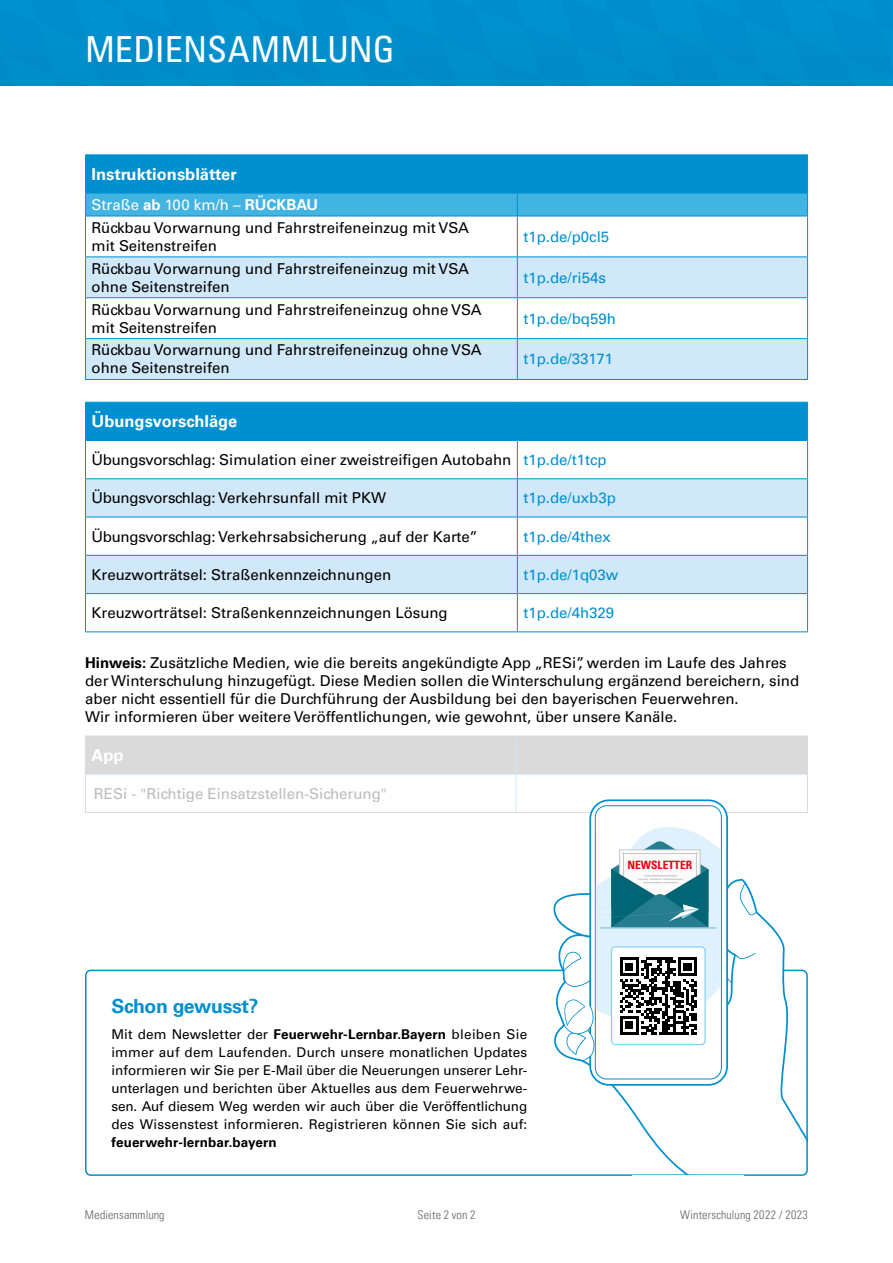
<style>
.page{position:relative;width:893px;height:1263px;background:#fff}
.page>*{position:absolute;margin:0;border:0;box-sizing:border-box;transform-origin:0 0}
.t1{font:condensed 36px "Univers LT Pro";color:#fff}
.t2{font:700 19.5px "Univers LT Pro 65";letter-spacing:-.02em;color:#008fcf}
.t3{font:700 16.5px "Univers LT Pro 65";color:#fff}
.t4{font:15px/18px "Univers LT Pro 55 Roman";color:#000}
.t5{font:15px "Univers LT Pro 55 Roman";color:#008fcf}
.t6{font:15px "Univers LT Pro 55 Roman";color:#bcbcbc}
.t7{font:13.5px/18px "Univers LT Pro 55 Roman";letter-spacing:.005em;color:#000;text-align:justify}
.t8{font:700 13.5px "Univers LT Pro 65";letter-spacing:.005em;color:#000}
.t9{font:300 condensed 12px "Univers LT Pro";letter-spacing:.015em;color:#646363}
.t10{font:700 condensed 11.55px "Univers LT Pro";color:#e30613}
.s1{color:#fff}
.s2{font-family:"Univers LT Pro 65";font-weight:700;color:#fff}
.s3{color:#008fcf}
.s4{font-family:"Univers LT Pro 65";font-weight:700}
</style>
<div class="page">
<div style="left:0;top:0;width:893px;height:85px;background:#008ecb"></div>
<div style="left:86px;top:403px;width:721px;height:37px;background:#008fcf"></div>
<svg style="left:86px;top:441px;width:721px;height:190px"></svg>
<svg style="left:86px;top:479px;width:721px;height:114px;fill:#d1e8f8"></svg>
<hr style="left:85px;top:402px;width:432px;height:1px;background:#008fcf">
<hr style="left:85px;top:403px;width:1px;height:37px;background:#008fcf">
<hr style="left:517px;top:402px;width:291px;height:1px;background:#008fcf">
<hr style="left:517px;top:403px;width:1px;height:37px;background:#008fcf">
<hr style="left:807px;top:403px;width:1px;height:37px;background:#008fcf">
<hr style="left:85px;top:440px;width:432px;height:1px;background:#008fcf">
<hr style="left:85px;top:441px;width:1px;height:37px;background:#008fcf">
<hr style="left:517px;top:440px;width:291px;height:1px;background:#008fcf">
<hr style="left:517px;top:441px;width:1px;height:37px;background:#008fcf">
<hr style="left:807px;top:441px;width:1px;height:37px;background:#008fcf">
<hr style="left:85px;top:478px;width:432px;height:1px;background:#008fcf">
<hr style="left:85px;top:479px;width:1px;height:38px;background:#008fcf">
<hr style="left:517px;top:478px;width:291px;height:1px;background:#008fcf">
<hr style="left:517px;top:479px;width:1px;height:38px;background:#008fcf">
<hr style="left:807px;top:479px;width:1px;height:38px;background:#008fcf">
<hr style="left:85px;top:517px;width:432px;height:1px;background:#008fcf">
<hr style="left:85px;top:517px;width:1px;height:38px;background:#008fcf">
<hr style="left:517px;top:517px;width:291px;height:1px;background:#008fcf">
<hr style="left:517px;top:517px;width:1px;height:38px;background:#008fcf">
<hr style="left:807px;top:517px;width:1px;height:38px;background:#008fcf">
<hr style="left:85px;top:555px;width:432px;height:1px;background:#008fcf">
<hr style="left:85px;top:556px;width:1px;height:37px;background:#008fcf">
<hr style="left:517px;top:555px;width:291px;height:1px;background:#008fcf">
<hr style="left:517px;top:556px;width:1px;height:37px;background:#008fcf">
<hr style="left:807px;top:556px;width:1px;height:37px;background:#008fcf">
<hr style="left:85px;top:593px;width:432px;height:1px;background:#008fcf">
<hr style="left:85px;top:594px;width:1px;height:37px;background:#008fcf">
<hr style="left:517px;top:593px;width:291px;height:1px;background:#008fcf">
<hr style="left:517px;top:594px;width:1px;height:37px;background:#008fcf">
<hr style="left:807px;top:594px;width:1px;height:37px;background:#008fcf">
<hr style="left:85px;top:631px;width:432px;height:1px;background:#008fcf">
<hr style="left:517px;top:631px;width:291px;height:1px;background:#008fcf">
<svg style="left:552px;top:1074px;width:256px;height:102px"></svg>
<svg style="left:85px;top:736px;width:723px;height:338px"></svg>
<div style="left:611px;top:946px;width:95px;height:99px;border:1px solid #83d0f5;border-radius:4px"></div>
<svg style="left:86px;top:257px;width:721px;height:122px;fill:#d1e8f8"></svg>
<hr style="left:85px;top:154px;width:432px;height:1px;background:#008fcf">
<hr style="left:517px;top:154px;width:291px;height:1px;background:#008fcf">
<svg style="left:85px;top:155px;width:723px;height:61px;background:#179cd5"></svg>
<hr style="left:85px;top:216px;width:432px;height:1px;background:#008fcf">
<hr style="left:85px;top:216px;width:1px;height:40px;background:#008fcf">
<hr style="left:517px;top:216px;width:291px;height:1px;background:#008fcf">
<hr style="left:517px;top:216px;width:1px;height:40px;background:#008fcf">
<hr style="left:807px;top:216px;width:1px;height:40px;background:#008fcf">
<hr style="left:85px;top:256px;width:432px;height:1px;background:#008fcf">
<hr style="left:85px;top:257px;width:1px;height:40px;background:#008fcf">
<hr style="left:517px;top:256px;width:291px;height:1px;background:#008fcf">
<hr style="left:517px;top:257px;width:1px;height:40px;background:#008fcf">
<hr style="left:807px;top:257px;width:1px;height:40px;background:#008fcf">
<hr style="left:85px;top:297px;width:432px;height:1px;background:#008fcf">
<hr style="left:85px;top:298px;width:1px;height:40px;background:#008fcf">
<hr style="left:517px;top:297px;width:291px;height:1px;background:#008fcf">
<hr style="left:517px;top:298px;width:1px;height:40px;background:#008fcf">
<hr style="left:807px;top:298px;width:1px;height:40px;background:#008fcf">
<hr style="left:85px;top:338px;width:432px;height:1px;background:#008fcf">
<hr style="left:85px;top:339px;width:1px;height:40px;background:#008fcf">
<hr style="left:517px;top:338px;width:291px;height:1px;background:#008fcf">
<hr style="left:517px;top:339px;width:1px;height:40px;background:#008fcf">
<hr style="left:807px;top:339px;width:1px;height:40px;background:#008fcf">
<hr style="left:85px;top:379px;width:432px;height:1px;background:#008fcf">
<hr style="left:517px;top:379px;width:291px;height:1px;background:#008fcf">
<h1 class="t1" style="left:85px;top:27px;width:311px">MEDIENSAMMLUNG</h1>
<p class="t3" style="left:92px;top:163px;width:147px">Instruktionsblätter</p>
<p class="t4" style="left:92px;top:193px;width:379px;line-height:22.8px"><span class="s1">Straße</span> <span class="s2">ab</span> <span class="s1">100 km/h –</span> <span class="s2">RÜCKBAU<br></span>Rückbau Vorwarnung und Fahrstreifeneinzug mit VSA</p>
<p class="t4" style="left:92px;top:236px;width:127px">mit Seitenstreifen</p>
<p class="t5" style="left:523px;top:226px;width:87px">t1p.de/p0cl5</p>
<p class="t4" style="left:92px;top:259px;width:379px">Rückbau Vorwarnung und Fahrstreifeneinzug mit VSA ohne Seitenstreifen</p>
<p class="t5" style="left:523px;top:267px;width:84px">t1p.de/ri54s</p>
<p class="t4" style="left:92px;top:300px;width:392px">Rückbau Vorwarnung und Fahrstreifeneinzug ohne VSA mit Seitenstreifen</p>
<p class="t5" style="left:523px;top:308px;width:94px">t1p.de/bq59h</p>
<p class="t4" style="left:92px;top:340px;width:392px">Rückbau Vorwarnung und Fahrstreifeneinzug ohne VSA ohne Seitenstreifen</p>
<p class="t5" style="left:523px;top:349px;width:91px">t1p.de/33171</p>
<p class="t3" style="left:92px;top:410px;width:147px">Übungsvorschläge</p>
<p class="t4" style="left:92px;top:450px;width:517px">Übungsvorschlag: Simulation einer zweistreifigen Autobahn <span class="s3">t1p.de/t1tcp</span></p>
<p class="t4" style="left:92px;top:488px;width:296px">Übungsvorschlag: Verkehrsunfall mit PKW</p>
<p class="t5" style="left:523px;top:488px;width:94px">t1p.de/uxb3p</p>
<p class="t4" style="left:92px;top:527px;width:388px">Übungsvorschlag: Verkehrsabsicherung „auf der Karte”</p>
<p class="t5" style="left:523px;top:526px;width:89px">t1p.de/4thex</p>
<p class="t4" style="left:92px;top:565px;width:301px">Kreuzworträtsel: Straßenkennzeichnungen</p>
<p class="t5" style="left:523px;top:564px;width:97px">t1p.de/1q03w</p>
<p class="t4" style="left:92px;top:603px;width:358px">Kreuzworträtsel: Straßenkennzeichnungen Lösung</p>
<p class="t5" style="left:523px;top:602px;width:92px">t1p.de/4h329</p>
<p class="t4" style="left:85px;top:653px;width:716px"><span class="s4">Hinweis:</span> Zusätzliche Medien, wie die bereits angekündigte App „RESi”, werden im Laufe des Jahres der Winterschulung hinzugefügt. Diese Medien sollen die Winterschulung ergänzend bereichern, sind aber nicht essentiell für die Durchführung der Ausbildung bei den bayerischen Feuerwehren.<br>Wir informieren über weitere Veröffentlichungen, wie gewohnt, über unsere Kanäle.</p>
<p class="t3" style="left:91px;top:744px;width:34px">App</p>
<p class="t6" style="left:94px;top:783px;width:295px">RESi - "Richtige Einsatzstellen-Sicherung"</p>
<h2 class="t2" style="left:112px;top:992px;width:148px">Schon gewusst?</h2>
<p class="t7" style="left:112px;top:1025px;width:417px">Mit dem Newsletter der <span class="s4">Feuerwehr-Lernbar.Bayern</span> bleiben Sie immer auf dem Laufenden. Durch unsere monatlichen Updates informieren wir Sie per E-Mail über die Neuerungen unserer Lehr&shy;unterlagen und berichten über Aktuelles aus dem Feuerwehrwe&shy;sen. Auf diesem Weg werden wir auch über die Veröffentlichung des Wissenstest informieren. Registrieren können Sie sich auf:</p>
<p class="t8" style="left:112px;top:1133px;width:167px">feuerwehr-lernbar.bayern</p>
<p class="t9" style="left:85px;top:1207px;width:81px">Mediensammlung</p>
<p class="t9" style="left:418px;top:1207px;width:59px">Seite 2 von 2</p>
<p class="t10" style="left:627px;top:857px;width:66px">NEWSLETTER</p>
<p class="t9" style="left:680px;top:1207px;width:129px">Winterschulung 2022 / 2023</p>
</div>
